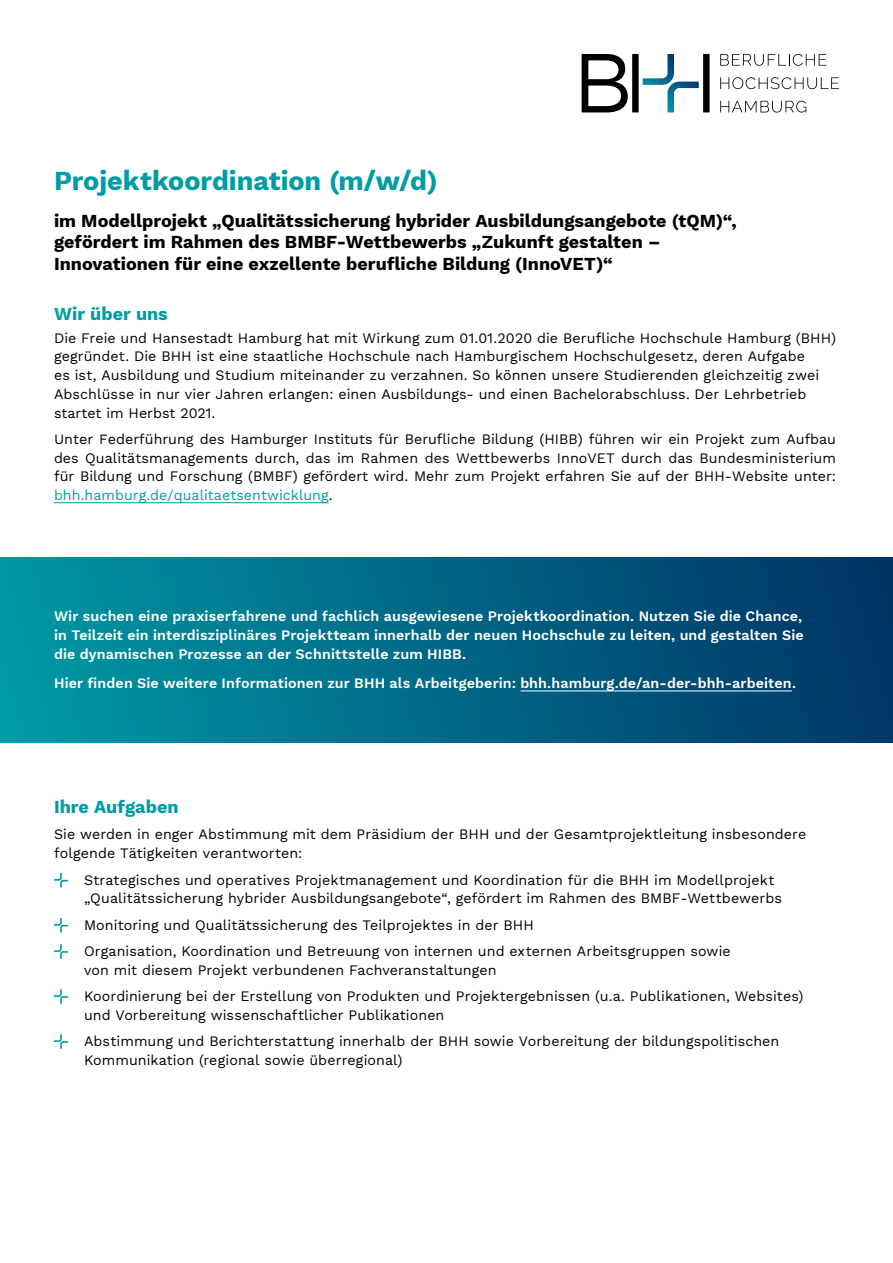
<style>
.page{position:relative;width:893px;height:1263px;background:#fff}
.page>*{position:absolute;margin:0;border:0;box-sizing:border-box;transform-origin:0 0}
.t1{font:700 27px "Work Sans";color:#009ca6}
.t2{font:700 18px/21.6px "Work Sans";color:#000}
.t3{font:700 18px "Work Sans";color:#009ca6}
.t4{font:14.25px/18.8px "Work Sans";letter-spacing:.005em;color:#000}
.t5{font:600 14.25px/18.8px "Work Sans";letter-spacing:.01em;color:#fff;text-align:justify}
.s1{color:#009ca6}
</style>
<div class="page">
<svg style="left:54px;top:873px;width:14px;height:14px"></svg>
<svg style="left:54px;top:918px;width:14px;height:14px"></svg>
<svg style="left:54px;top:944px;width:14px;height:15px"></svg>
<svg style="left:54px;top:989px;width:14px;height:15px"></svg>
<svg style="left:54px;top:1034px;width:14px;height:15px"></svg>
<svg style="left:720px;top:54px;width:106px;height:12px"></svg>
<svg style="left:720px;top:77px;width:119px;height:12px"></svg>
<svg style="left:720px;top:101px;width:86px;height:12px"></svg>
<svg style="left:582px;top:54px;width:46px;height:58px"></svg>
<div style="left:632px;top:54px;width:7px;height:58px;background:#000"></div>
<div style="left:703px;top:54px;width:7px;height:58px;background:#000"></div>
<svg style="left:643px;top:54px;width:56px;height:58px"></svg>
<div style="left:0;top:557px;width:893px;height:185px;background:linear-gradient(to right,#0099a4,#003466)"></div>
<hr style="left:520px;top:691px;width:272px;height:1px;background:#fff">
<hr style="left:54px;top:502px;width:275px;height:1px;background:#009ca6">
<h1 class="t1" style="left:54px;top:160px;width:385px">Projektkoordination (m/w/d)</h1>
<p class="t2" style="left:54px;top:209px;width:684px">im Modellprojekt „Qualitätssicherung hybrider Ausbildungsangebote (tQM)“, gefördert im Rahmen des BMBF-Wettbewerbs „Zukunft gestalten –<br>Innovationen für eine exzellente berufliche Bildung (InnoVET)“</p>
<p class="t3" style="left:54px;top:300px;width:115px">Wir über uns</p>
<p class="t4" style="left:54px;top:328px;width:784px">Die Freie und Hansestadt Hamburg hat mit Wirkung zum 01.01.2020 die Berufliche Hochschule Hamburg (BHH) gegründet. Die BHH ist eine staatliche Hochschule nach Hamburgischem Hochschulgesetz, deren Aufgabe<br>es ist, Ausbildung und Studium miteinander zu verzahnen. So können unsere Studierenden gleichzeitig zwei Abschlüsse in nur vier Jahren erlangen: einen Ausbildungs- und einen Bachelorabschluss. Der Lehrbetrieb startet im Herbst 2021.</p>
<p class="t4" style="left:54px;top:430px;width:784px;text-align:justify">Unter Federführung des Hamburger Instituts für Berufliche Bildung (HIBB) führen wir ein Projekt zum Aufbau des Qualitätsmanagements durch, das im Rahmen des Wettbewerbs InnoVET durch das Bundesministerium für Bildung und Forschung (BMBF) gefördert wird. Mehr zum Projekt erfahren Sie auf der BHH-Website unter: <span class="s1">bhh.hamburg.de/qualitaetsentwicklung</span>.</p>
<p class="t5" style="left:54px;top:606px;width:751px">Wir suchen eine praxiserfahrene und fachlich ausgewiesene Projektkoordination. Nutzen Sie die Chance, in Teilzeit ein interdisziplinäres Projektteam innerhalb der neuen Hochschule zu leiten, und gestalten Sie die dynamischen Prozesse an der Schnittstelle zum HIBB.</p>
<p class="t5" style="left:54px;top:673px;width:743px">Hier finden Sie weitere Informationen zur BHH als Arbeitgeberin: bhh.hamburg.de/an-der-bhh-arbeiten.</p>
<p class="t3" style="left:54px;top:793px;width:126px">Ihre Aufgaben</p>
<p class="t4" style="left:54px;top:824px;width:754px">Sie werden in enger Abstimmung mit dem Präsidium der BHH und der Gesamtprojektleitung insbesondere folgende Tätigkeiten verantworten:</p>
<p class="t4" style="left:84px;top:870px;width:699px">Strategisches und operatives Projektmanagement und Koordination für die BHH im Modellprojekt „Qualitätssicherung hybrider Ausbildungsangebote“, gefördert im Rahmen des BMBF-Wettbewerbs</p>
<p class="t4" style="left:84px;top:911px;width:648px;line-height:26.2px">Monitoring und Qualitätssicherung des Teilprojektes in der BHH<br>Organisation, Koordination und Betreuung von internen und externen Arbeitsgruppen sowie</p>
<p class="t4" style="left:84px;top:956px;width:721px;line-height:26.2px">von mit diesem Projekt verbundenen Fachveranstaltungen<br>Koordinierung bei der Erstellung von Produkten und Projektergebnissen (u.a. Publikationen, Websites)</p>
<p class="t4" style="left:84px;top:1001px;width:697px;line-height:26.2px">und Vorbereitung wissenschaftlicher Publikationen<br>Abstimmung und Berichterstattung innerhalb der BHH sowie Vorbereitung der bildungspolitischen</p>
<p class="t4" style="left:84px;top:1050px;width:320px">Kommunikation (regional sowie überregional)</p>
</div>
